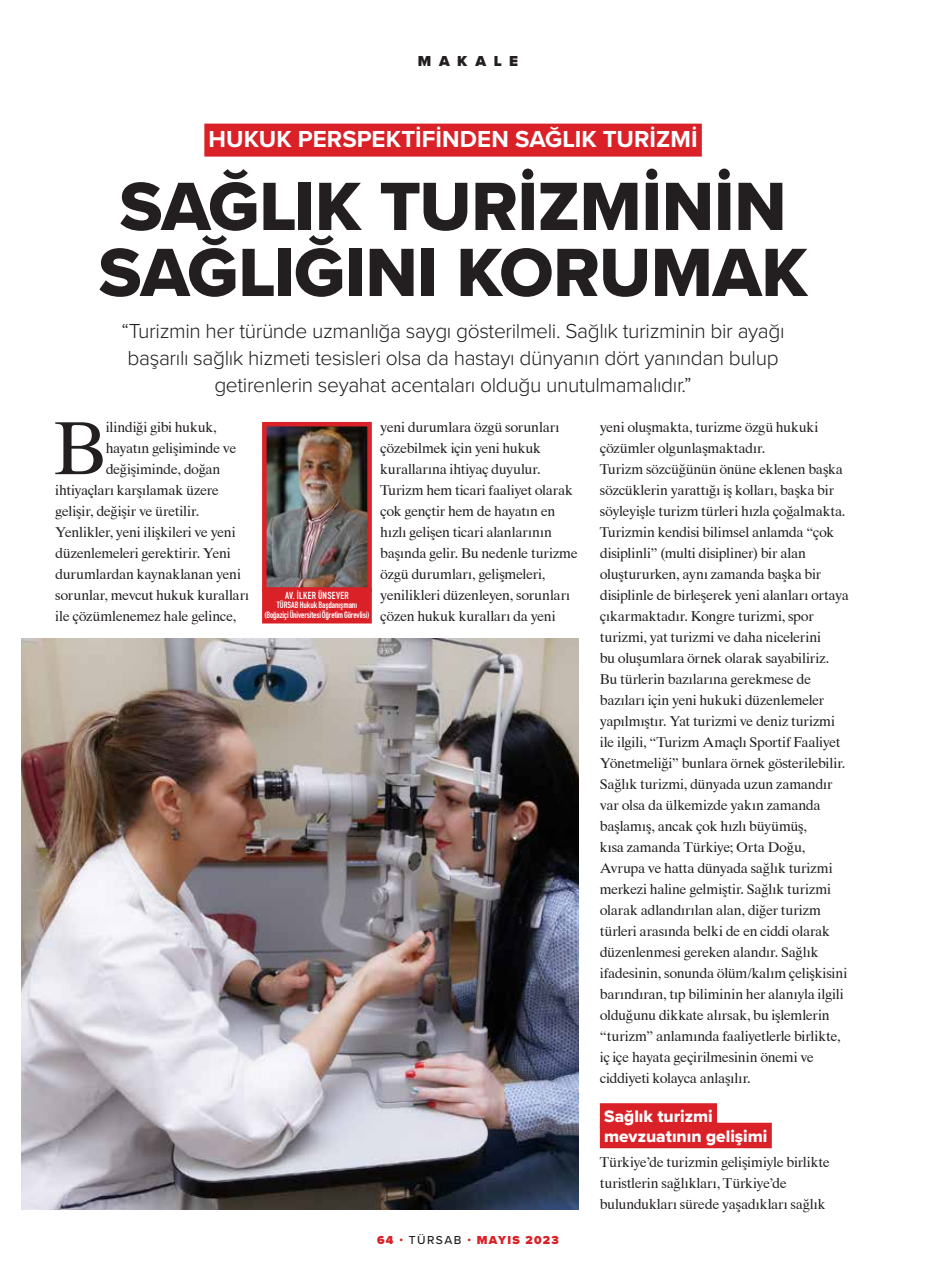
<style>
.page{position:relative;width:936px;height:1276px;background:#fff}
.page>*{position:absolute;margin:0;border:0;box-sizing:border-box;transform-origin:0 0}
.t1{font:75.15px "Times Ten";color:#231f20}
.t2{font:70.8px/66px "Proxima Nova Extrabld";letter-spacing:-.005em;color:#231f20}
.t3{font:700 24px "Proxima Nova";letter-spacing:.005em;color:#fff}
.t4{font:300 21px/27px "Proxima Nova";letter-spacing:-.02em;color:#231f20;text-align:center}
.t5{font:17.25px/19.5px "Proxima Nova Extrabld";color:#fff}
.t6{font:900 15px "Proxima Nova";letter-spacing:.505em;color:#231f20}
.t7{font:14.25px/21px "Times Ten";letter-spacing:-.015em;color:#231f20}
.t8{font:14.25px "Times Ten";letter-spacing:-.035em;color:#231f20}
.t9{font:900 12px "Proxima Nova";letter-spacing:.115em;color:#da2128}
.t10{font:700 10.2px "DIN Condensed";letter-spacing:.03em;color:#fff}
.t11{font:700 9px/9.8px "DIN Condensed";letter-spacing:-.01em;color:#fff;text-align:center}
.s1{font-weight:500}
.s2{font-weight:500;color:#231f20}
</style>
<div class="page">
<div style="left:204px;top:124px;width:497px;height:33px;background:#da2128"></div>
<div style="left:600px;top:1103px;width:117px;height:25px;background:#da2128"></div>
<div style="left:600px;top:1122px;width:171px;height:26px;background:#da2128"></div>
<img style="left:21px;top:638px;width:557px;height:571px">
<img style="left:267px;top:427px;width:100px;height:160px">
<div style="left:262px;top:422px;width:110px;height:170px;border:4px solid #da2128"></div>
<div style="left:262px;top:588px;width:110px;height:35px;background:#da2128"></div>
<p class="t6" style="left:418px;top:49px;width:102px">MAKALE</p>
<h3 class="t3" style="left:208px;top:121px;width:490px">HUKUK PERSPEKTİFİNDEN SAĞLIK TURİZMİ</h3>
<h2 class="t2" style="left:99px;top:172px;width:710px">SAĞLIK TURİZMİNİN<br>SAĞLIĞINI KORUMAK</h2>
<h3 class="t4" style="left:122px;top:317px;width:664px">“Turizmin her türünde uzmanlığa saygı gösterilmeli. Sağlık turizminin bir ayağı başarılı sağlık hizmeti tesisleri olsa da hastayı dünyanın dört yanından bulup getirenlerin seyahat acentaları olduğu unutulmamalıdır.”</h3>
<h1 class="t1" style="left:54px;top:404px;width:56px">B</h1>
<p class="t7" style="left:106px;top:417px;width:113px">ilindiği gibi hukuk,</p>
<p class="t7" style="left:380px;top:417px;width:199px">yeni durumlara özgü sorunları çözebilmek için yeni hukuk kurallarına ihtiyaç duyulur.<br>Turizm hem ticari faaliyet olarak çok gençtir hem de hayatın en hızlı gelişen ticari alanlarının başında gelir. Bu nedenle turizme özgü durumları, gelişmeleri, yenilikleri düzenleyen, sorunları çözen hukuk kuralları da yeni</p>
<p class="t7" style="left:600px;top:417px;width:250px">yeni oluşmakta, turizme özgü hukuki çözümler olgunlaşmaktadır.<br>Turizm sözcüğünün önüne eklenen başka sözcüklerin yarattığı iş kolları, başka bir söyleyişle turizm türleri hızla çoğalmakta.<br>Turizmin kendisi bilimsel anlamda “çok disiplinli” (multi disipliner) bir alan oluştururken, aynı zamanda başka bir disiplinle de birleşerek yeni alanları ortaya çıkarmaktadır. Kongre turizmi, spor turizmi, yat turizmi ve daha nicelerini<br>bu oluşumlara örnek olarak sayabiliriz.<br>Bu türlerin bazılarına gerekmese de bazıları için yeni hukuki düzenlemeler yapılmıştır. Yat turizmi ve deniz turizmi ile ilgili, “Turizm Amaçlı Sportif Faaliyet Yönetmeliği” bunlara örnek gösterilebilir.<br>Sağlık turizmi, dünyada uzun zamandır var olsa da ülkemizde yakın zamanda başlamış, ancak çok hızlı büyümüş,<br>kısa zamanda Türkiye; Orta Doğu, Avrupa ve hatta dünyada sağlık turizmi merkezi haline gelmiştir. Sağlık turizmi olarak adlandırılan alan, diğer turizm türleri arasında belki de en ciddi olarak düzenlenmesi gereken alandır. Sağlık ifadesinin, sonunda ölüm/kalım çelişkisini barındıran, tıp biliminin her alanıyla ilgili olduğunu dikkate alırsak, bu işlemlerin “turizm” anlamında faaliyetlerle birlikte, iç içe hayata geçirilmesinin önemi ve ciddiyeti kolayca anlaşılır.</p>
<p class="t5" style="left:604px;top:1106px;width:165px">Sağlık turizmi mevzuatının gelişimi</p>
<p class="t7" style="left:600px;top:1152px;width:231px">Türkiye’de turizmin gelişimiyle birlikte turistlerin sağlıkları, Türkiye’de bulundukları sürede yaşadıkları sağlık</p>
<p class="t9" style="left:377px;top:1231px;width:183px">64 <span class="s1">•</span> <span class="s2">TÜRSAB</span> <span class="s1">•</span> MAYIS 2023</p>
<p class="t7" style="left:106px;top:438px;width:132px">hayatın gelişiminde ve</p>
<p class="t7" style="left:106px;top:459px;width:116px">değişiminde, doğan</p>
<p class="t7" style="left:55px;top:480px;width:165px">ihtiyaçları karşılamak üzere</p>
<p class="t7" style="left:55px;top:501px;width:145px">gelişir, değişir ve üretilir.</p>
<p class="t7" style="left:55px;top:522px;width:182px">Yenlikler, yeni ilişkileri ve yeni</p>
<p class="t8" style="left:55px;top:545px;width:177px">düzenlemeleri gerektirir. Yeni</p>
<p class="t7" style="left:55px;top:564px;width:187px">durumlardan kaynaklanan yeni</p>
<p class="t7" style="left:55px;top:585px;width:195px">sorunlar, mevcut hukuk kuralları</p>
<p class="t7" style="left:55px;top:606px;width:182px">ile çözümlenemez hale gelince,</p>
<p class="t10" style="left:285px;top:588px;width:65px">AV. İLKER ÜNSEVER</p>
<p class="t11" style="left:264px;top:600px;width:106px">TÜRSAB Hukuk Başdanışmanı (Boğaziçi Üniversitesi Öğretim Görevlisi)</p>
</div>
